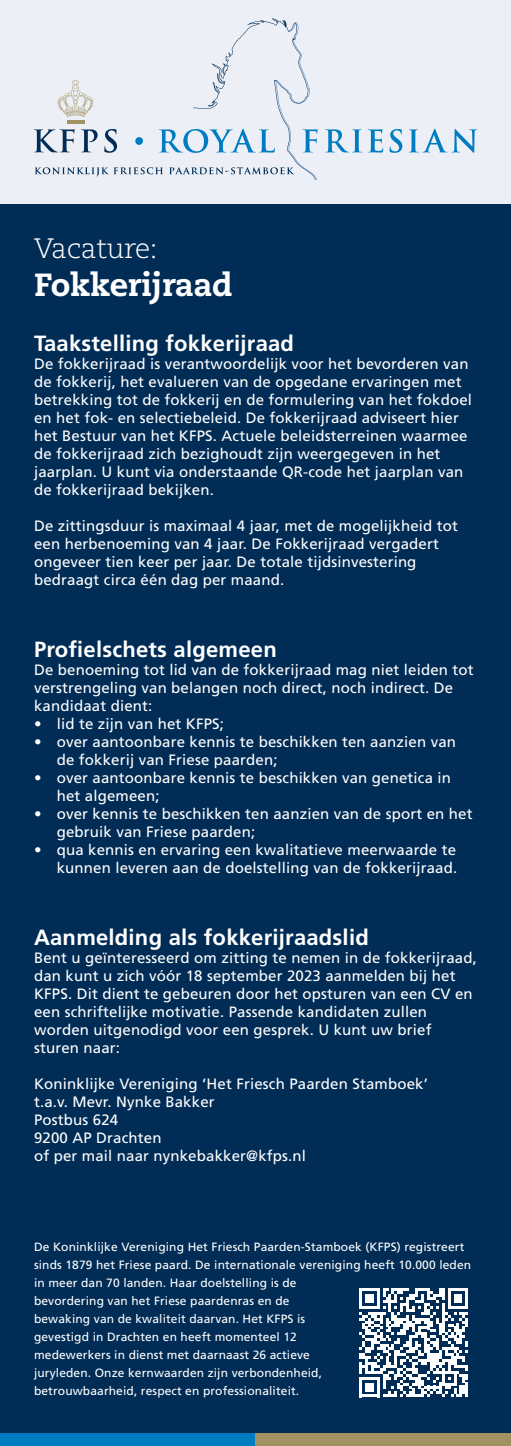
<style>
.page{position:relative;width:511px;height:1446px;background:#fff}
.page>*{position:absolute;margin:0;border:0;box-sizing:border-box;transform-origin:0 0}
.t1{font:800 32px "Caecilia LT Std";letter-spacing:-.01em;color:#fff}
.t2{font:300 28px "Caecilia LT Std";letter-spacing:-.02em;color:#fff}
.t3{font:700 22px "Frutiger LT Std";letter-spacing:.01em;color:#fff}
.t4{font:15px/18px "Frutiger LT Std";letter-spacing:.01em;color:#fff}
.t5{font:12px/18px "Frutiger LT Std";letter-spacing:.01em;color:#fff}
</style>
<div class="page">
<div style="left:0;top:0;width:510px;height:205px;background:#ecf0f6"></div>
<div style="left:0;top:204px;width:510px;height:1242px;background:#002c55"></div>
<svg style="left:325px;top:129px;width:58px;height:23px"></svg>
<svg style="left:389px;top:129px;width:13px;height:24px"></svg>
<svg style="left:409px;top:129px;width:67px;height:24px"></svg>
<svg style="left:34px;top:18px;width:283px;height:162px"></svg>
<hr style="left:67px;top:121px;width:17px;height:3px;background:#a29161">
<div style="left:0;top:1433px;width:255px;height:13px;background:#007cc2"></div>
<div style="left:255px;top:1433px;width:255px;height:13px;background:#a29161"></div>
<svg style="left:359px;top:1288px;width:109px;height:109px"></svg>
<hr style="left:465px;top:1382px;width:3px;height:15px;background:#fff">
<h2 class="t2" style="left:34px;top:232px;width:125px">Vacature:</h2>
<h1 class="t1" style="left:34px;top:265px;width:200px">Fokkerijraad</h1>
<h3 class="t3" style="left:34px;top:331px;width:261px">Taakstelling fokkerijraad</h3>
<p class="t4" style="left:34px;top:355px;width:439px">De fokkerijraad is verantwoordelijk voor het bevorderen van de fokkerij, het evalueren van de opgedane ervaringen met betrekking tot de fokkerij en de formulering van het fokdoel en het fok- en selectiebeleid. De fokkerijraad adviseert hier het Bestuur van het KFPS. Actuele beleidsterreinen waarmee de fokkerijraad zich bezighoudt zijn weergegeven in het jaarplan. U kunt via onderstaande QR-code het jaarplan van de fokkerijraad bekijken.</p>
<p class="t4" style="left:34px;top:517px;width:425px">De zittingsduur is maximaal 4 jaar, met de mogelijkheid tot een herbenoeming van 4 jaar. De Fokkerijraad vergadert ongeveer tien keer per jaar. De totale tijdsinvestering bedraagt circa één dag per maand.</p>
<h3 class="t3" style="left:34px;top:637px;width:244px">Profielschets algemeen</h3>
<p class="t4" style="left:34px;top:661px;width:440px">De benoeming tot lid van de fokkerijraad mag niet leiden tot verstrengeling van belangen noch direct, noch indirect. De kandidaat dient:</p>
<p class="t4" style="left:34px;top:715px;width:191px">• lid te zijn van het KFPS;</p>
<p class="t4" style="left:57px;top:733px;width:400px;text-indent:-23px">• over aantoonbare kennis te beschikken ten aanzien van de fokkerij van Friese paarden;</p>
<p class="t4" style="left:57px;top:769px;width:395px;text-indent:-23px">• over aantoonbare kennis te beschikken van genetica in het algemeen;</p>
<p class="t4" style="left:57px;top:805px;width:417px;text-indent:-23px">• over kennis te beschikken ten aanzien van de sport en het gebruik van Friese paarden;</p>
<p class="t4" style="left:34px;top:841px;width:424px;text-align:right">• qua kennis en ervaring een kwalitatieve meerwaarde te kunnen leveren aan de doelstelling van de fokkerijraad.</p>
<h3 class="t3" style="left:34px;top:925px;width:336px">Aanmelding als fokkerijraadslid</h3>
<p class="t4" style="left:34px;top:949px;width:444px">Bent u geïnteresseerd om zitting te nemen in de fokkerijraad, dan kunt u zich vóór 18 september 2023 aanmelden bij het KFPS. Dit dient te gebeuren door het opsturen van een CV en een schriftelijke motivatie. Passende kandidaten zullen worden uitgenodigd voor een gesprek. U kunt uw brief sturen naar:</p>
<p class="t4" style="left:34px;top:1075px;width:395px">Koninklijke Vereniging ‘Het Friesch Paarden Stamboek’ t.a.v. Mevr. Nynke Bakker<br>Postbus 624<br>9200 AP Drachten<br>of per mail naar nynkebakker@kfps.nl</p>
<p class="t5" style="left:34px;top:1238px;width:438px">De Koninklijke Vereniging Het Friesch Paarden-Stamboek (KFPS) registreert sinds 1879 het Friese paard. De internationale vereniging heeft 10.000 leden in meer dan 70 landen. Haar doelstelling is de<br>bevordering van het Friese paardenras en de<br>bewaking van de kwaliteit daarvan. Het KFPS is<br>gevestigd in Drachten en heeft momenteel 12<br>medewerkers in dienst met daarnaast 26 actieve<br>juryleden. Onze kernwaarden zijn verbondenheid,<br>betrouwbaarheid, respect en professionaliteit.</p>
</div>
